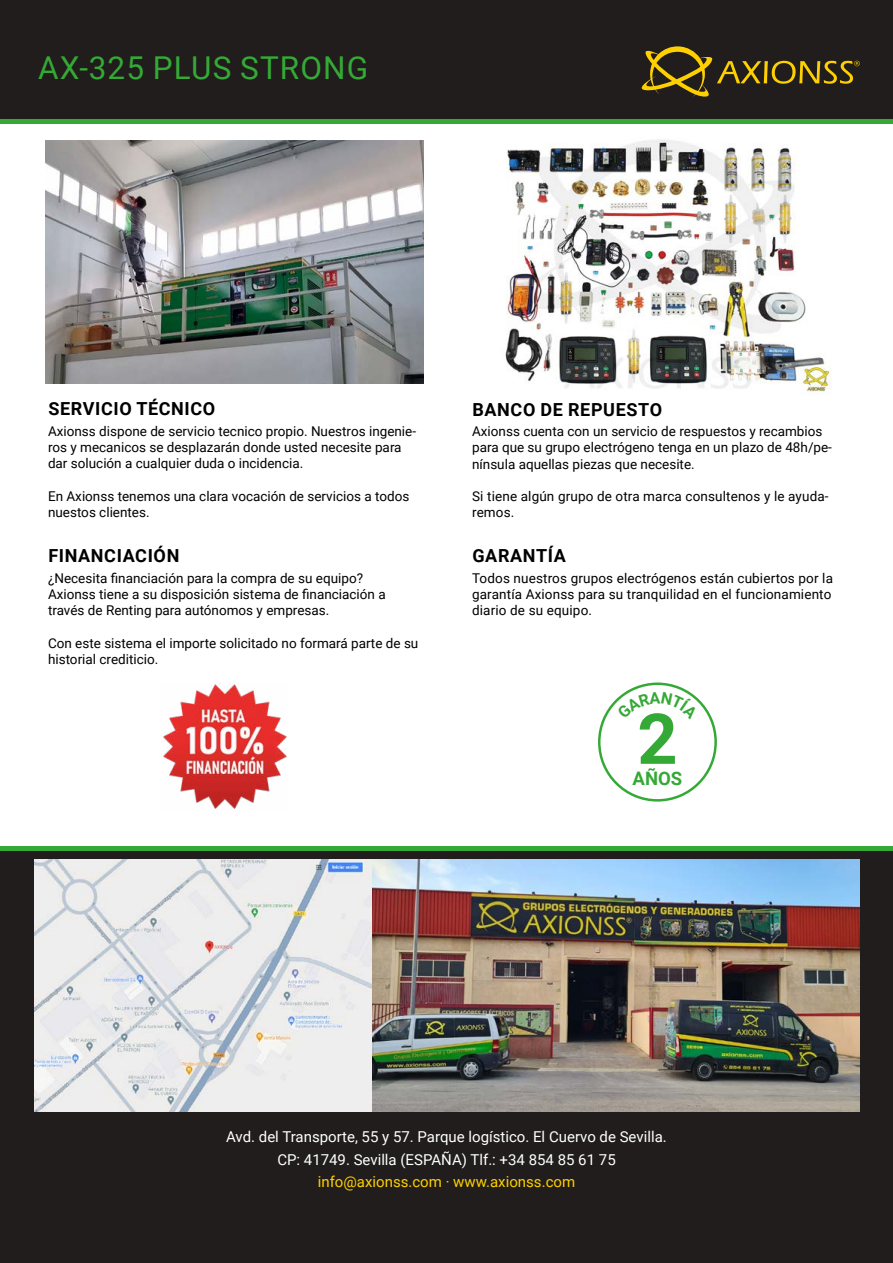
<style>
.page{position:relative;width:893px;height:1263px;background:#fff}
.page>*{position:absolute;margin:0;border:0;box-sizing:border-box;transform-origin:0 0}
.t1{font:700 70.2px "Roboto";color:#35a936}
.t2{font:31.5px "Roboto";letter-spacing:.035em;color:#35a936}
.t3{font:700 18.6px "Roboto";color:#35a936}
.t4{font:700 18px "Roboto";letter-spacing:.035em;color:#000}
.t5{font:15px/22.5px "Roboto";color:#fff;text-align:center}
.t6{font:15px "Roboto";color:#ffd000}
.t7{font:13.5px/16.2px "Roboto";color:#000}
</style>
<div class="page">
<div style="left:0;top:846px;width:893px;height:417px;background:#201d1c"></div>
<div style="left:0;top:0;width:893px;height:123px;background:#201d1c"></div>
<svg style="left:641px;top:46px;width:219px;height:51px"></svg>
<img style="left:46px;top:140px;width:377px;height:243px">
<img style="left:505px;top:139px;width:326px;height:255px">
<img style="left:163px;top:684px;width:124px;height:125px">
<img style="left:34px;top:860px;width:826px;height:251px">
<hr style="left:0;top:119px;width:893px;height:4px;background:#35a936">
<hr style="left:0;top:846px;width:893px;height:4px;background:#35a936">
<svg style="left:598px;top:682px;width:119px;height:120px"></svg>
<h2 class="t2" style="left:38px;top:46px;width:331px">AX-325 PLUS STRONG</h2>
<h3 class="t4" style="left:48px;top:396px;width:168px">SERVICIO TÉCNICO</h3>
<p class="t7" style="left:48px;top:422px;width:370px">Axionss dispone de servicio tecnico propio. Nuestros ingenie&shy;ros y mecanicos se desplazarán donde usted necesite para dar solución a cualquier duda o incidencia.</p>
<p class="t7" style="left:48px;top:487px;width:363px">En Axionss tenemos una clara vocación de servicios a todos nuestos clientes.</p>
<h3 class="t4" style="left:48px;top:543px;width:133px">FINANCIACIÓN</h3>
<p class="t7" style="left:48px;top:569px;width:339px">¿Necesita financiación para la compra de su equipo?<br>Axionss tiene a su disposición sistema de financiación a través de Renting para autónomos y empresas.</p>
<p class="t7" style="left:48px;top:634px;width:372px">Con este sistema el importe solicitado no formará parte de su historial crediticio.</p>
<h3 class="t4" style="left:472px;top:397px;width:191px">BANCO DE REPUESTO</h3>
<p class="t7" style="left:472px;top:423px;width:361px">Axionss cuenta con un servicio de respuestos y recambios para que su grupo electrógeno tenga en un plazo de 48h/pe&shy;nínsula aquellas piezas que necesite.</p>
<p class="t7" style="left:472px;top:487px;width:358px">Si tiene algún grupo de otra marca consultenos y le ayuda&shy;remos.</p>
<h3 class="t4" style="left:472px;top:543px;width:95px">GARANTÍA</h3>
<p class="t7" style="left:472px;top:569px;width:362px">Todos nuestros grupos electrógenos están cubiertos por la garantía Axionss para su tranquilidad en el funcionamiento diario de su equipo.</p>
<h1 class="t1" style="left:637px;top:690px;width:42px">2</h1>
<h3 class="t3" style="left:632px;top:765px;width:51px">AÑOS</h3>
<p class="t5" style="left:226px;top:1125px;width:442px">Avd. del Transporte, 55 y 57. Parque logístico. El Cuervo de Sevilla.<br>CP: 41749. Sevilla (ESPAÑA) Tlf.: +34 854 85 61 75</p>
<p class="t6" style="left:318px;top:1171px;width:259px">info@axionss.com · www.axionss.com</p>
</div>
